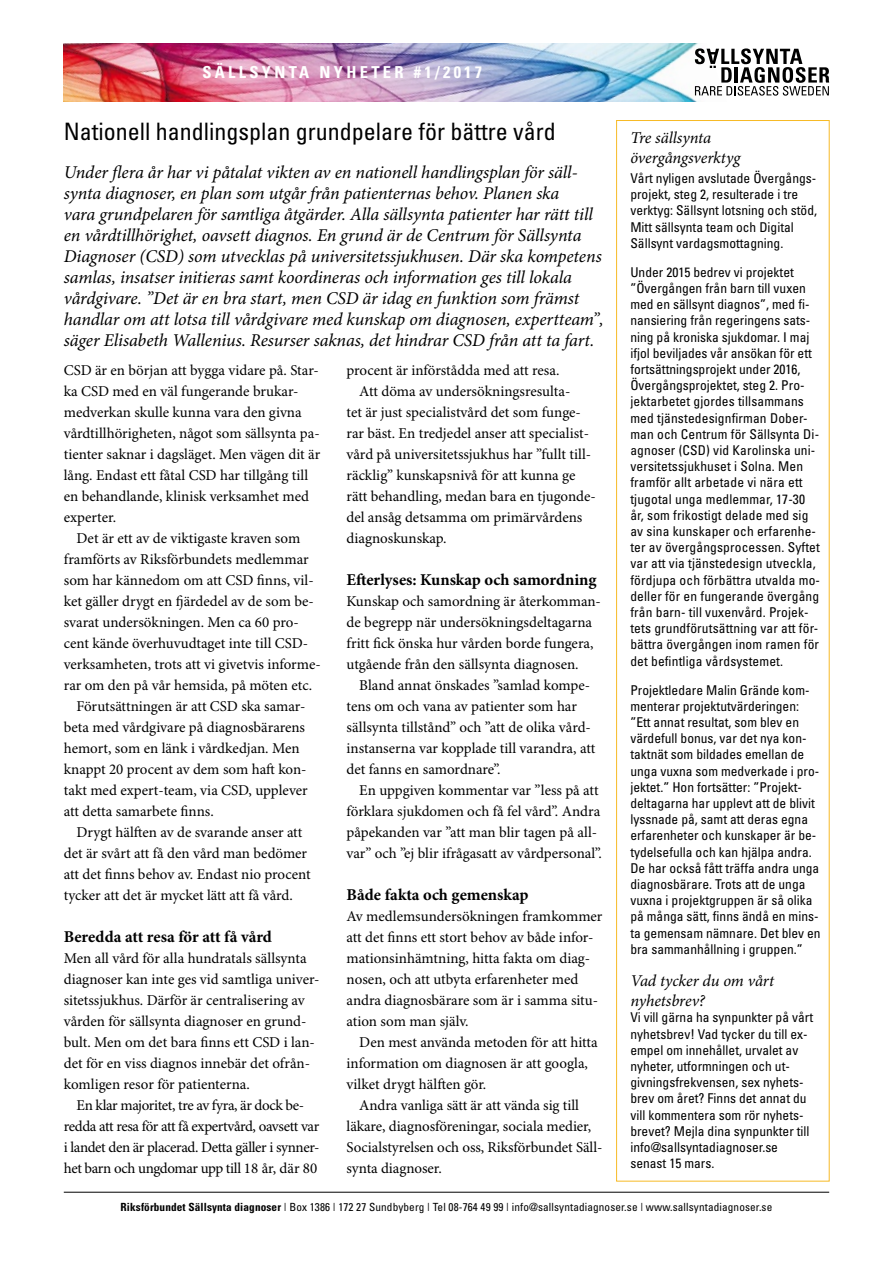
<style>
.page{position:relative;width:893px;height:1263px;background:#fff}
.page>*{position:absolute;margin:0;border:0;box-sizing:border-box;transform-origin:0 0}
.t1{font:condensed 24px "Univers";color:#000}
.t2{font:italic 18px/21px "Minion Pro";letter-spacing:-.005em;color:#000}
.t3{font:700 16.5px "Minion Pro";color:#000}
.t4{font:italic 16.5px/19.8px "Minion Pro";letter-spacing:-.005em;color:#000}
.t5{font:700 condensed 16.5px "Univers";letter-spacing:.2em;color:#fff}
.t6{font:15px/21px "Minion Pro";letter-spacing:-.005em;color:#000}
.t7{font:15px/21px "Minion Pro";letter-spacing:-.025em;color:#000;text-align:center}
.t8{font:condensed 13.5px/16.2px "Univers";color:#000}
.t9{font:condensed 11.25px "Univers";letter-spacing:.01em;color:#000}
.s1{font-weight:700}
</style>
<div class="page">
<hr style="left:64px;top:1192px;width:765px;height:1px;background:#000">
<div style="left:616px;top:120px;width:214px;height:1061px;border:1px solid #f7ba26"></div>
<img style="left:64px;top:44px;width:634px;height:57px">
<svg style="left:695px;top:48px;width:134px;height:48px"></svg>
<p class="t5" style="left:202px;top:62px;width:192px">s älls ynta nyheter</p>
<p class="t5" style="left:414px;top:62px;width:70px">#1/2017</p>
<h1 class="t1" style="left:64px;top:116px;width:493px">Nationell handlingsplan grundpelare för bättre vård</h1>
<p class="t2" style="left:64px;top:162px;width:541px">Under flera år har vi påtalat vikten av en nationell handlingsplan för säll&shy;synta diagnoser, en plan som utgår från patienternas behov. Planen ska<br>vara grundpelaren för samtliga åtgärder. Alla sällsynta patienter har rätt till en vårdtillhörighet, oavsett diagnos. En grund är de Centrum för Sällsynta Diagnoser (CSD) som utvecklas på universitetssjukhusen. Där ska kompetens samlas, insatser initieras samt koordineras och information ges till lokala vårdgivare. ”Det är en bra start, men CSD är idag en funktion som främst handlar om att lotsa till vårdgivare med kunskap om diagnosen, expertteam”, säger Elisabeth Wallenius. Resurser saknas, det hindrar CSD från att ta fart.</p>
<p class="t6" style="left:64px;top:360px;width:258px">CSD är en början att bygga vidare på. Star&shy;ka CSD med en väl fungerande brukar&shy;medverkan skulle kunna vara den givna vårdtillhörigheten, något som sällsynta pa&shy;tienter saknar i dagsläget. Men vägen dit är lång. Endast ett fåtal CSD har tillgång till en behandlande, klinisk verksamhet med experter.</p>
<p class="t6" style="left:77px;top:528px;width:225px">Det är ett av de viktigaste kraven som</p>
<p class="t6" style="left:64px;top:549px;width:246px">framförts av Riksförbundets medlemmar</p>
<p class="t6" style="left:64px;top:570px;width:251px">som har kännedom om att CSD finns, vil-</p>
<p class="t6" style="left:64px;top:591px;width:252px">ket gäller drygt en fjärdedel av de som be-</p>
<p class="t6" style="left:64px;top:612px;width:236px">svarat undersökningen. Men ca 60 pro-</p>
<p class="t6" style="left:64px;top:633px;width:246px">cent kände överhuvudtaget inte till CSD-</p>
<p class="t6" style="left:64px;top:654px;width:259px">verksamheten, trots att vi givetvis informe-</p>
<p class="t6" style="left:64px;top:675px;width:250px">rar om den på vår hemsida, på möten etc.</p>
<p class="t6" style="left:77px;top:696px;width:230px">Förutsättningen är att CSD ska samar-</p>
<p class="t6" style="left:64px;top:717px;width:243px">beta med vårdgivare på diagnosbärarens</p>
<p class="t6" style="left:64px;top:738px;width:237px">hemort, som en länk i vårdkedjan. Men</p>
<p class="t6" style="left:64px;top:759px;width:244px">knappt 20 procent av dem som haft kon-</p>
<p class="t6" style="left:64px;top:780px;width:245px">takt med expert-team, via CSD, upplever</p>
<p class="t6" style="left:64px;top:801px;width:151px">att detta samarbete finns.</p>
<p class="t6" style="left:77px;top:822px;width:227px">Drygt hälften av de svarande anser att</p>
<p class="t6" style="left:64px;top:843px;width:245px">det är svårt att få den vård man bedömer</p>
<p class="t6" style="left:64px;top:864px;width:248px">att det finns behov av. Endast nio procent</p>
<p class="t6" style="left:64px;top:885px;width:231px">tycker att det är mycket lätt att få vård.</p>
<p class="t3" style="left:64px;top:927px;width:210px">Beredda att resa för att få vård</p>
<p class="t6" style="left:64px;top:948px;width:257px">Men all vård för alla hundratals sällsynta diagnoser kan inte ges vid samtliga univer&shy;sitetssjukhus. Därför är centralisering av vården för sällsynta diagnoser en grund&shy;bult. Men om det bara finns ett CSD i lan&shy;det för en viss diagnos innebär det ofrån&shy;komligen resor för patienterna.</p>
<p class="t7" style="left:64px;top:1095px;width:257px">En klar majoritet, tre av fyra, är dock be&shy;redda att resa för att få expertvård, oavsett var i landet den är placerad. Detta gäller i synner&shy;het barn och ungdomar upp till 18 år, där 80</p>
<p class="t6" style="left:347px;top:360px;width:214px">procent är införstådda med att resa.</p>
<p class="t6" style="left:359px;top:381px;width:213px">Att döma av undersökningsresulta-</p>
<p class="t6" style="left:347px;top:402px;width:236px">tet är just specialistvård det som funge-</p>
<p class="t6" style="left:347px;top:423px;width:244px">rar bäst. En tredjedel anser att specialist-</p>
<p class="t6" style="left:347px;top:444px;width:246px">vård på universitetssjukhus har ”fullt till-</p>
<p class="t6" style="left:347px;top:465px;width:230px">räcklig” kunskapsnivå för att kunna ge</p>
<p class="t6" style="left:347px;top:486px;width:251px">rätt behandling, medan bara en tjugonde-</p>
<p class="t6" style="left:347px;top:507px;width:237px">del ansåg detsamma om primärvårdens</p>
<p class="t6" style="left:347px;top:528px;width:102px">diagnoskunskap.</p>
<p class="t3" style="left:347px;top:570px;width:251px">Efterlyses: Kunskap och samordning</p>
<p class="t6" style="left:347px;top:591px;width:256px">Kunskap och samordning är återkomman&shy;de begrepp när undersökningsdeltagarna fritt fick önska hur vården borde fungera, utgående från den sällsynta diagnosen.</p>
<p class="t6" style="left:347px;top:675px;width:250px;text-indent:13px">Bland annat önskades ”samlad kompe&shy;tens om och vana av patienter som har sällsynta tillstånd” och ”att de olika vård&shy;instanserna var kopplade till varandra, att det fanns en samordnare”.</p>
<p class="t6" style="left:347px;top:780px;width:257px;text-indent:13px">En uppgiven kommentar var ”less på att förklara sjukdomen och få fel vård”. Andra påpekanden var ”att man blir tagen på all&shy;var” och ”ej blir ifrågasatt av vårdpersonal”.</p>
<p class="t3" style="left:347px;top:885px;width:184px">Både fakta och gemenskap</p>
<p class="t6" style="left:347px;top:906px;width:257px">Av medlemsundersökningen framkommer att det finns ett stort behov av både infor&shy;mationsinhämtning, hitta fakta om diag&shy;nosen, och att utbyta erfarenheter med andra diagnosbärare som är i samma situ&shy;ation som man själv.</p>
<p class="t6" style="left:347px;top:1032px;width:253px;text-indent:13px">Den mest använda metoden för att hitta information om diagnosen är att googla, vilket drygt hälften gör.</p>
<p class="t6" style="left:347px;top:1095px;width:257px;text-indent:13px">Andra vanliga sätt är att vända sig till läkare, diagnosföreningar, sociala medier, Socialstyrelsen och oss, Riksförbundet Säll&shy;synta diagnoser.</p>
<p class="t4" style="left:630px;top:128px;width:111px">Tre sällsynta övergångsverktyg</p>
<p class="t8" style="left:630px;top:170px;width:188px">Vårt nyligen avslutade Övergångs&shy;projekt, steg 2, resulterade i tre verktyg: Sällsynt lotsning och stöd, Mitt sällsynta team och Digital Sällsynt vardagsmottagning.</p>
<p class="t8" style="left:630px;top:263px;width:191px">Under 2015 bedrev vi projektet ”Övergången från barn till vuxen med en sällsynt diagnos”, med fi&shy;nansiering från regeringens sats&shy;ning på kroniska sjukdomar. I maj ifjol beviljades vår ansökan för ett fortsättningsprojekt under 2016, Övergångsprojektet, steg 2. Pro&shy;jektarbetet gjordes tillsammans med tjänstedesignfirman Dober&shy;man och Centrum för Sällsynta Di&shy;agnoser (CSD) vid Karolinska uni&shy;versitetssjukhuset i Solna. Men framför allt arbetade vi nära ett tjugotal unga medlemmar, 17-30 år, som frikostigt delade med sig av sina kunskaper och erfarenhe&shy;ter av övergångsprocessen. Syftet var att via tjänstedesign utveckla, fördjupa och förbättra utvalda mo&shy;deller för en fungerande övergång från barn- till vuxenvård. Projek&shy;tets grundförutsättning var att för&shy;bättra övergången inom ramen för det befintliga vårdsystemet.</p>
<p class="t8" style="left:630px;top:681px;width:192px">Projektledare Malin Grände kom&shy;menterar projektutvärderingen: ”Ett annat resultat, som blev en värdefull bonus, var det nya kon&shy;taktnät som bildades emellan de unga vuxna som medverkade i pro&shy;jektet.” Hon fortsätter: ”Projekt&shy;deltagarna har upplevt att de blivit lyssnade på, samt att deras egna erfarenheter och kunskaper är be&shy;tydelsefulla och kan hjälpa andra.<br>De har också fått träffa andra unga diagnosbärare. Trots att de unga vuxna i projektgruppen är så olika på många sätt, finns ändå en mins&shy;ta gemensam nämnare. Det blev en bra sammanhållning i gruppen.”</p>
<p class="t4" style="left:630px;top:972px;width:145px">Vad tycker du om vårt nyhetsbrev?</p>
<p class="t8" style="left:630px;top:1009px;width:184px">Vi vill gärna ha synpunkter på vårt nyhetsbrev! Vad tycker du till ex&shy;empel om innehållet, urvalet av nyheter, utformningen och ut&shy;givningsfrekvensen, sex nyhets&shy;brev om året? Finns det annat du vill kommentera som rör nyhets&shy;brevet? Mejla dina synpunkter till info@sallsyntadiagnoser.se senast 15 mars.</p>
<p class="t9" style="left:121px;top:1200px;width:653px"><span class="s1">Riksförbundet Sällsynta diagnoser</span> | Box 1386 | 172 27 Sundbyberg | Tel 08-764 49 99 | info@sallsyntadiagnoser.se | www.sallsyntadiagnoser.se</p>
</div>
